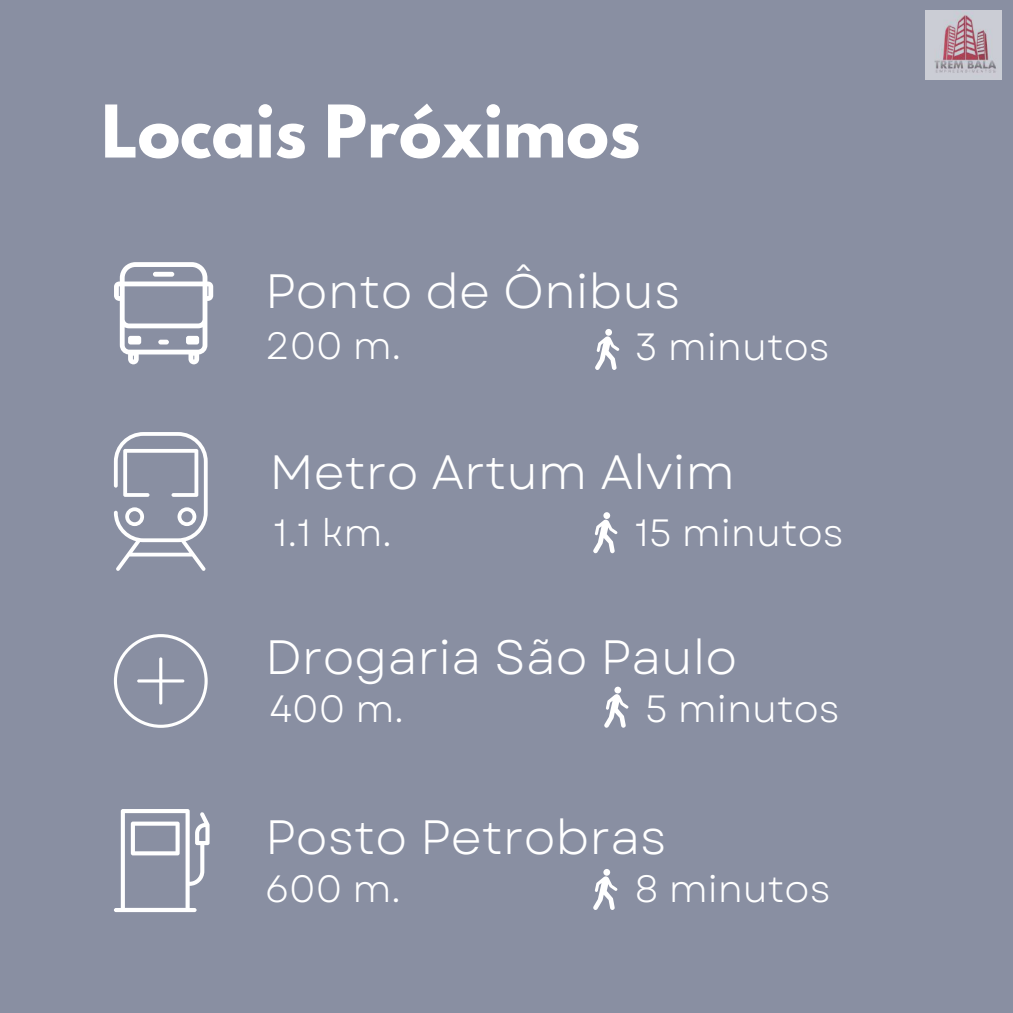
<style>
.page{position:relative;width:1013px;height:1013px;background:#fff}
.page>*{position:absolute;margin:0;border:0;box-sizing:border-box;transform-origin:0 0}
.t1{font:700 64.25px "League Spartan";color:#fff}
.t2{font:48.12px "Garet";color:#fff}
.t3{font:38px "Garet";color:#fff}
</style>
<div class="page">
<div style="left:0;top:0;width:1012px;height:1012px;background:#898fa2"></div>
<div style="left:605px;top:329px;width:7px;height:7px;background:#fff;border-radius:50%"></div>
<svg style="left:595px;top:336px;width:24px;height:34px"></svg>
<svg style="left:114px;top:262px;width:99px;height:102px"></svg>
<img style="left:925px;top:10px;width:76px;height:70px">
<svg style="left:114px;top:432px;width:94px;height:139px"></svg>
<div style="left:603px;top:512px;width:7px;height:7px;background:#fff;border-radius:50%"></div>
<svg style="left:593px;top:519px;width:24px;height:34px"></svg>
<div style="left:603px;top:868px;width:7px;height:7px;background:#fff;border-radius:50%"></div>
<svg style="left:593px;top:876px;width:24px;height:34px"></svg>
<svg style="left:114px;top:809px;width:95px;height:103px"></svg>
<svg style="left:114px;top:634px;width:94px;height:94px"></svg>
<div style="left:614px;top:686px;width:7px;height:7px;background:#fff;border-radius:50%"></div>
<svg style="left:604px;top:694px;width:24px;height:33px"></svg>
<h1 class="t1" style="left:101px;top:100px;width:540px">Locais Próximos</h1>
<p class="t2" style="left:265px;top:256px;width:417px">Ponto de Ônibus</p>
<p class="t3" style="left:265px;top:319px;width:137px">200 m.</p>
<p class="t3" style="left:635px;top:320px;width:196px">3 minutos</p>
<p class="t2" style="left:269px;top:437px;width:467px">Metro Artum Alvim</p>
<p class="t3" style="left:273px;top:505px;width:119px">1.1 km.</p>
<p class="t3" style="left:635px;top:505px;width:210px">15 minutos</p>
<p class="t2" style="left:265px;top:622px;width:473px">Drogaria São Paulo</p>
<p class="t3" style="left:269px;top:681px;width:136px">400 m.</p>
<p class="t3" style="left:645px;top:681px;width:196px">5 minutos</p>
<p class="t2" style="left:265px;top:802px;width:403px">Posto Petrobras</p>
<p class="t3" style="left:265px;top:861px;width:137px">600 m.</p>
<p class="t3" style="left:635px;top:860px;width:197px">8 minutos</p>
</div>
